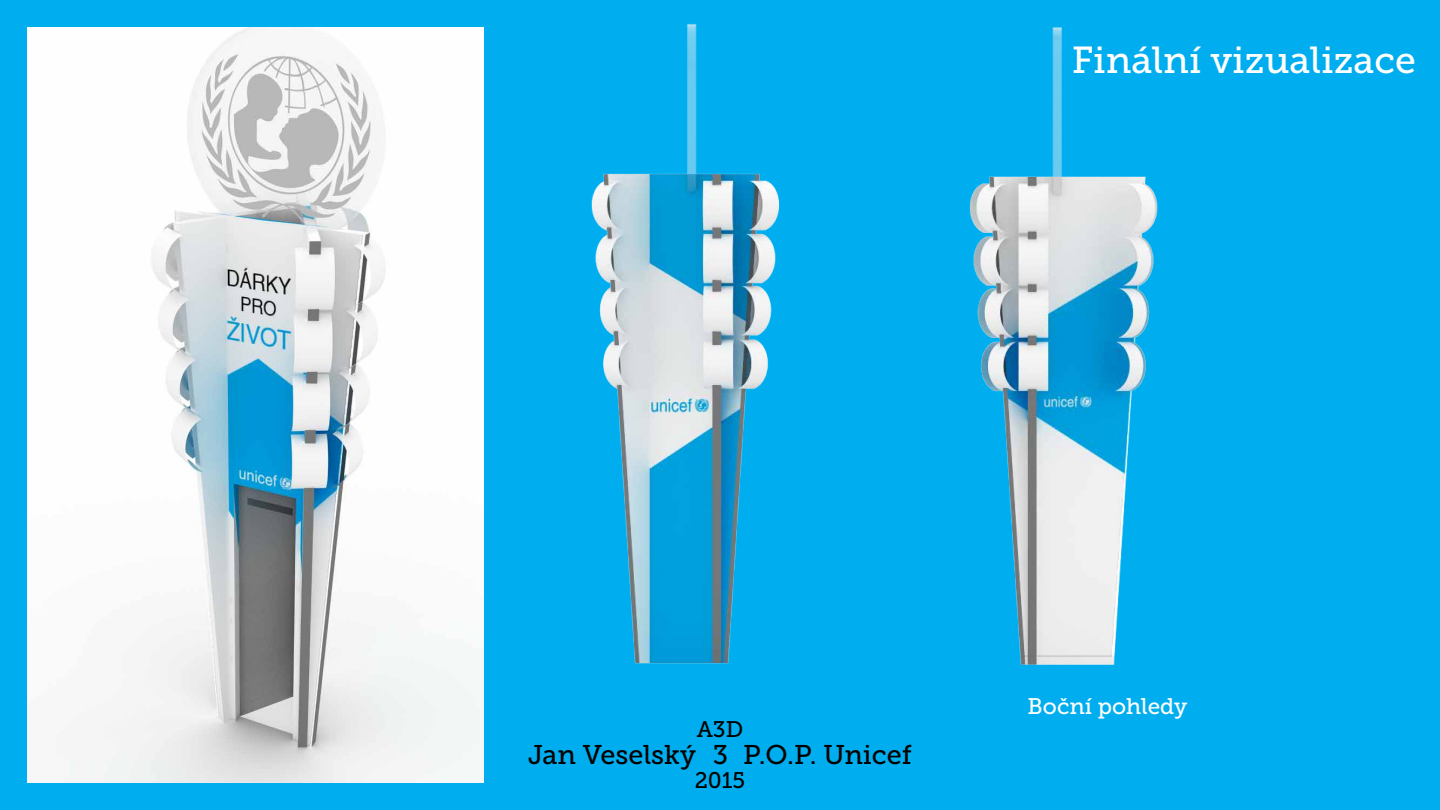
<style>
.page{position:relative;width:1440px;height:810px;background:#00aeef}
.page>*{position:absolute;margin:0;border:0;box-sizing:border-box;transform-origin:0 0}
.t1{font:37.5px "Museo Slab 500";color:#fff}
.t2{font:27px "Museo Slab 500";color:#000}
.t3{font:22.5px "Museo Slab 500";color:#fff}
.t4{font:22.5px "Museo Slab 500";color:#000}
</style>
<div class="page">
<img style="left:591px;top:24px;width:188px;height:640px">
<img style="left:27px;top:27px;width:457px;height:756px">
<img style="left:969px;top:27px;width:189px;height:638px">
<h1 class="t1" style="left:1072px;top:39px;width:346px">Finální vizualizace</h1>
<p class="t4" style="left:697px;top:716px;width:48px">A3D</p>
<p class="t2" style="left:713px;top:740px;width:17px">3</p>
<p class="t2" style="left:528px;top:740px;width:170px">Jan Veselský</p>
<p class="t2" style="left:743px;top:740px;width:170px">P.O.P. Unicef</p>
<p class="t4" style="left:695px;top:768px;width:52px">2015</p>
<p class="t3" style="left:1028px;top:694px;width:161px">Boční pohledy</p>
</div>
